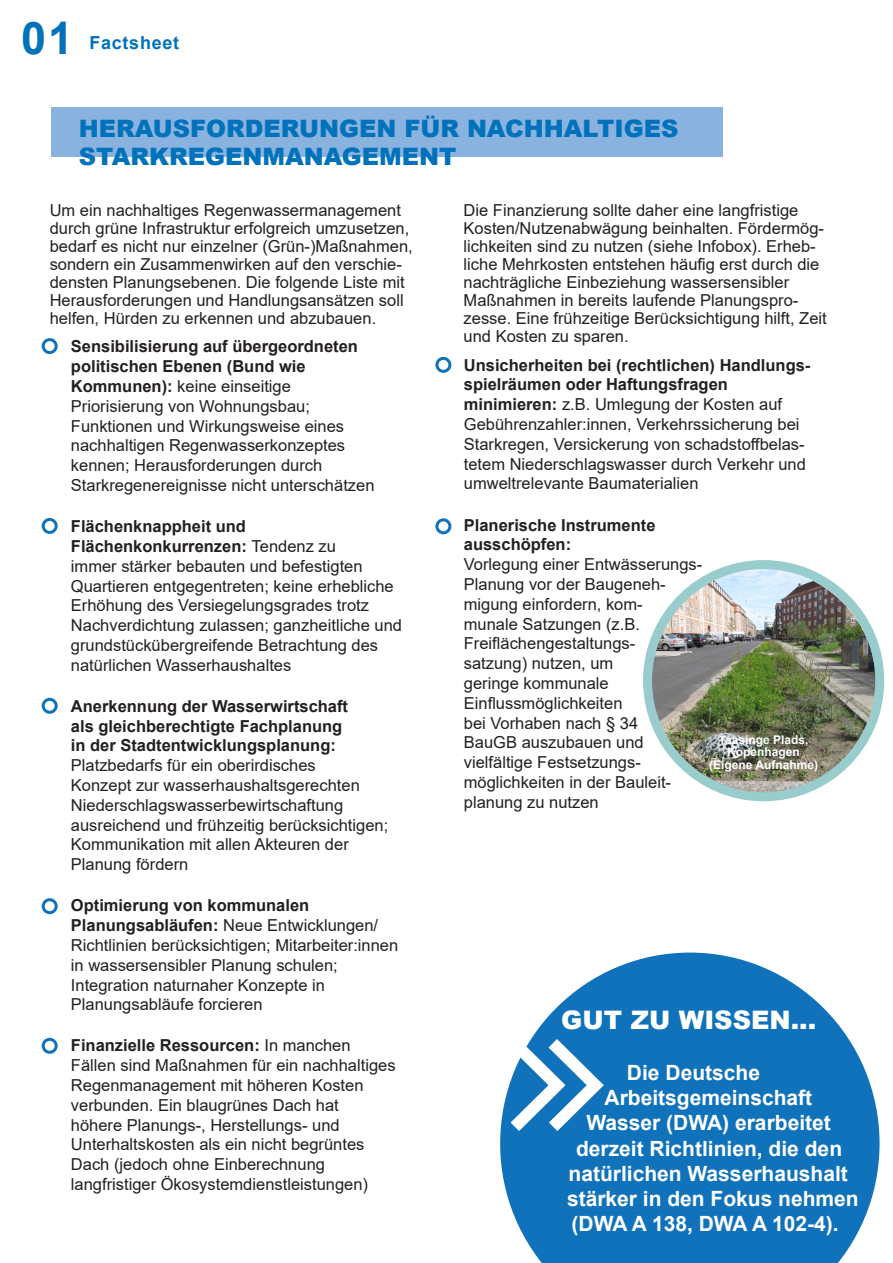
<style>
.page{position:relative;width:893px;height:1263px;background:#fff}
.page>*{position:absolute;margin:0;border:0;box-sizing:border-box;transform-origin:0 0}
.t1{font:700 45px "Arial";color:#0072bb}
.t2{font:900 25.5px "Arial";color:#fff}
.t3{font:900 24px/28.5px "Arial";color:#0072bb}
.t4{font:700 21px "Arial";color:#fff}
.t5{font:700 18px "Arial";letter-spacing:.04em;color:#0072bb}
.t6{font:16.5px/19.8px "Arial";color:#231f20}
.t7{font:700 16.5px/19.8px "Arial";color:#231f20}
.t8{font:700 12px/12px "Arial";color:#fff;text-align:center}
.s1{font-weight:700}
</style>
<div class="page">
<div style="left:51px;top:107px;width:672px;height:50px;background:#8ab2df"></div>
<svg style="left:500px;top:952px;width:379px;height:311px;fill:#0f72ba"></svg>
<svg style="left:500px;top:1026px;width:112px;height:118px"></svg>
<img style="left:645px;top:568px;width:231px;height:231px;border-radius:50%">
<div style="left:643px;top:560px;width:241px;height:241px;border:9px solid #9cc;border-radius:50%"></div>
<div style="left:42px;top:338px;width:16px;height:16px;border:3px solid #0f72ba;border-radius:50%"></div>
<div style="left:42px;top:518px;width:16px;height:16px;border:3px solid #0f72ba;border-radius:50%"></div>
<div style="left:42px;top:698px;width:16px;height:16px;border:3px solid #0f72ba;border-radius:50%"></div>
<div style="left:42px;top:898px;width:16px;height:16px;border:3px solid #0f72ba;border-radius:50%"></div>
<div style="left:42px;top:1038px;width:16px;height:16px;border:3px solid #0f72ba;border-radius:50%"></div>
<div style="left:435px;top:357px;width:16px;height:16px;border:3px solid #0f72ba;border-radius:50%"></div>
<div style="left:435px;top:518px;width:16px;height:16px;border:3px solid #0f72ba;border-radius:50%"></div>
<h1 class="t1" style="left:21px;top:22px;width:53px">01</h1>
<p class="t5" style="left:89px;top:36px;width:91px">Factsheet</p>
<h3 class="t3" style="left:79px;top:116px;width:601px">HERAUSFORDERUNGEN FÜR NACHHALTIGES<br>STARKREGENMANAGEMENT</h3>
<p class="t6" style="left:50px;top:203px;width:365px;line-height:18px">Um ein nachhaltiges Regenwassermanagement durch grüne Infrastruktur erfolgreich umzusetzen, bedarf es nicht nur einzelner (Grün-)Maßnahmen, sondern ein Zusammenwirken auf den verschie&shy;densten Planungsebenen. Die folgende Liste mit Herausforderungen und Handlungsansätzen soll helfen, Hürden zu erkennen und abzubauen.</p>
<p class="t6" style="left:71px;top:338px;width:305px"><span class="s1">Sensibilisierung auf übergeordneten politischen Ebenen (Bund wie Kommunen):</span> keine einseitige Priorisierung von Wohnungsbau; Funktionen und Wirkungsweise eines nachhaltigen Regenwasserkonzeptes kennen; Herausforderungen durch Starkregenereignisse nicht unterschätzen</p>
<p class="t6" style="left:71px;top:518px;width:333px"><span class="s1">Flächenknappheit und Flächenkonkurrenzen:</span> Tendenz zu<br>immer stärker bebauten und befestigten Quartieren entgegentreten; keine erhebliche Erhöhung des Versiegelungsgrades trotz Nachverdichtung zulassen; ganzheitliche und grundstückübergreifende Betrachtung des natürlichen Wasserhaushaltes</p>
<p class="t7" style="left:71px;top:698px;width:279px">Anerkennung der Wasserwirtschaft als gleichberechtigte Fachplanung in der Stadtentwicklungsplanung:</p>
<p class="t6" style="left:71px;top:757px;width:319px">Platzbedarfs für ein oberirdisches<br>Konzept zur wasserhaushaltsgerechten Niederschlagswasserbewirtschaftung ausreichend und frühzeitig berücksichtigen; Kommunikation mit allen Akteuren der Planung fördern</p>
<p class="t6" style="left:71px;top:897px;width:329px"><span class="s1">Optimierung von kommunalen Planungsabläufen:</span> Neue Entwicklungen/ Richtlinien berücksichtigen; Mitarbeiter:innen in wassersensibler Planung schulen; Integration naturnaher Konzepte in Planungsabläufe forcieren</p>
<p class="t6" style="left:71px;top:1037px;width:326px"><span class="s1">Finanzielle Ressourcen:</span> In manchen Fällen sind Maßnahmen für ein nachhaltiges Regenmanagement mit höheren Kosten verbunden. Ein blaugrünes Dach hat<br>höhere Planungs-, Herstellungs- und Unterhaltskosten als ein nicht begrüntes Dach (jedoch ohne Einberechnung langfristiger Ökosystemdienstleistungen)</p>
<p class="t6" style="left:464px;top:203px;width:365px;line-height:18px">Die Finanzierung sollte daher eine langfristige Kosten/Nutzenabwägung beinhalten. Fördermög&shy;lichkeiten sind zu nutzen (siehe Infobox). Erheb&shy;liche Mehrkosten entstehen häufig erst durch die nachträgliche Einbeziehung wassersensibler Maßnahmen in bereits laufende Planungspro&shy;zesse. Eine frühzeitige Berücksichtigung hilft, Zeit und Kosten zu sparen.</p>
<p class="t6" style="left:464px;top:356px;width:348px"><span class="s1">Unsicherheiten bei (rechtlichen) Handlungs&shy;spielräumen oder Haftungsfragen minimieren:</span> z.B. Umlegung der Kosten auf Gebührenzahler:innen, Verkehrssicherung bei Starkregen, Versickerung von schadstoffbelas&shy;tetem Niederschlagswasser durch Verkehr und umweltrelevante Baumaterialien</p>
<p class="t7" style="left:464px;top:516px;width:193px">Planerische Instrumente ausschöpfen:</p>
<p class="t6" style="left:464px;top:556px;width:240px">Vorlegung einer Entwässerungs-<br>Planung vor der Baugeneh&shy;migung einfordern, kom-<br>munale Satzungen (z.B.<br>Freiflächengestaltungs&shy;satzung) nutzen, um<br>geringe kommunale<br>Einflussmöglichkeiten<br>bei Vorhaben nach § 34<br>BauGB auszubauen und vielfältige Festsetzungs&shy;möglichkeiten in der Bauleit&shy;planung zu nutzen</p>
<p class="t8" style="left:719px;top:734px;width:91px">Taasinge Plads,<br>Kopenhagen</p>
<p class="t8" style="left:709px;top:760px;width:110px">(Eigene Aufnahme)</p>
<h2 class="t2" style="left:561px;top:1010px;width:256px">GUT ZU WISSEN...</h2>
<p class="t4" style="left:627px;top:1065px;width:135px">Die Deutsche</p>
<p class="t4" style="left:605px;top:1090px;width:209px">Arbeitsgemeinschaft</p>
<p class="t4" style="left:587px;top:1115px;width:246px">Wasser (DWA) erarbeitet</p>
<p class="t4" style="left:576px;top:1140px;width:268px">derzeit Richtlinien, die den</p>
<p class="t4" style="left:569px;top:1165px;width:281px">natürlichen Wasserhaushalt</p>
<p class="t4" style="left:567px;top:1191px;width:293px">stärker in den Fokus nehmen</p>
<p class="t4" style="left:572px;top:1216px;width:269px">(DWA A 138, DWA A 102-4).</p>
</div>
